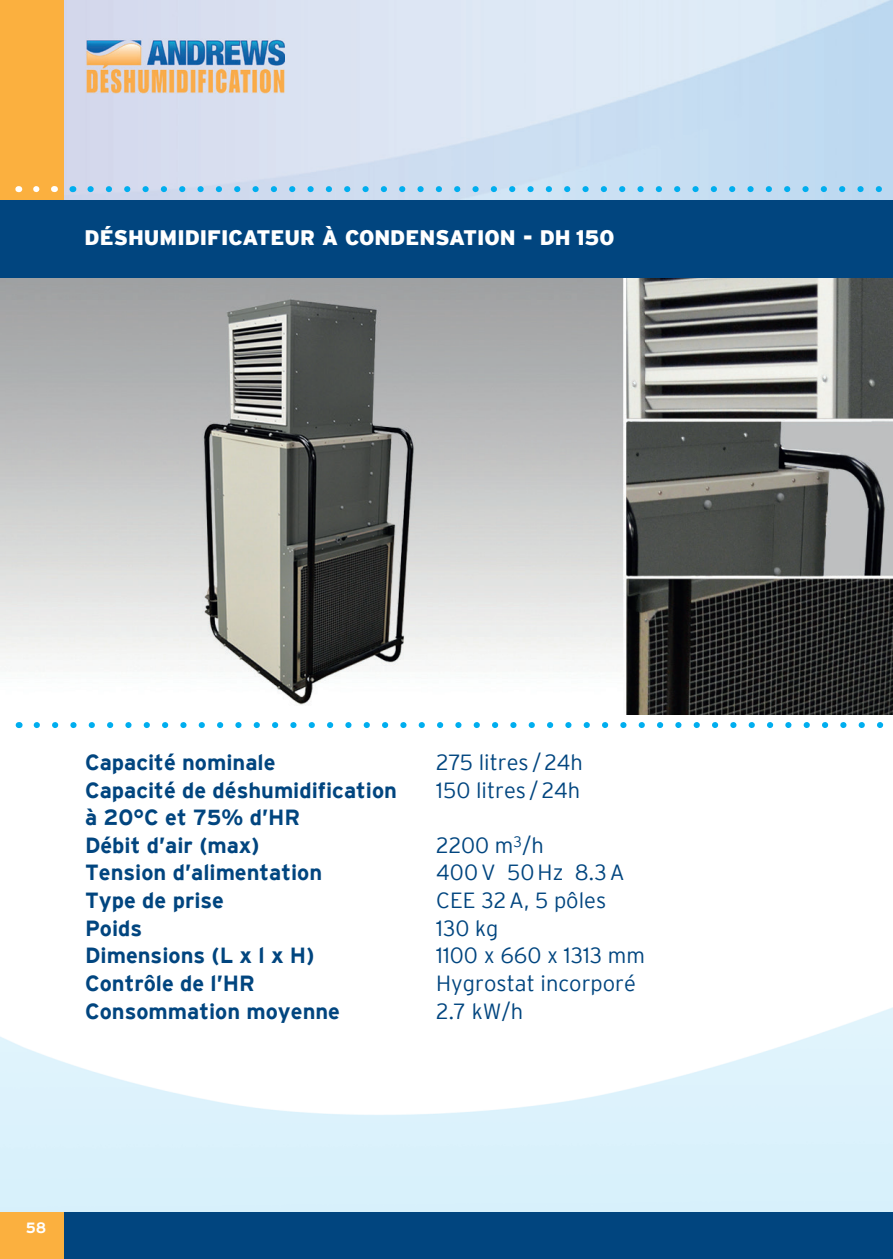
<style>
.page{position:relative;width:893px;height:1259px;background:#fff}
.page>*{position:absolute;margin:0;border:0;box-sizing:border-box;transform-origin:0 0}
.t1{font:700 21.9px/27.6px "Interstate";color:#01457f}
.t2{font:300 21.9px/27.6px "Interstate";color:#01457f}
.t3{font:900 21px "Interstate";color:#fff}
.t4{font:700 15px "Interstate";color:#fff}
</style>
<div class="page">
<img style="left:64px;top:0;width:829px;height:200px">
<div style="left:0;top:1212px;width:893px;height:47px;background:#01457f"></div>
<div style="left:0;top:1212px;width:64px;height:47px;background:#fbb03f"></div>
<svg style="left:90px;top:186px;width:803px;height:6px;background:#96d0ef"></svg>
<svg style="left:37px;top:722px;width:847px;height:6px"></svg>
<div style="left:0;top:0;width:64px;height:200px;background:#fbb03f"></div>
<img style="left:86px;top:39px;width:199px;height:54px">
<svg style="left:36px;top:186px;width:4px;height:6px"></svg>
<img style="left:0;top:278px;width:893px;height:436px">
<div style="left:0;top:200px;width:893px;height:78px;background:#01457f"></div>
<p class="t3" style="left:85px;top:225px;width:531px">DÉSHUMIDIFICATEUR À CONDENSATION - DH 150</p>
<p class="t1" style="left:85px;top:748px;width:313px">Capacité nominale<br>Capacité de déshumidification à 20°C et 75% d’HR<br>Débit d’air (max)<br>Tension d’alimentation<br>Type de prise<br>Poids<br>Dimensions (L x l x H)<br>Contrôle de l’HR<br>Consommation moyenne</p>
<p class="t2" style="left:436px;top:748px;width:148px">275 litres /24h<br>150 litres /24h</p>
<p class="t2" style="left:436px;top:831px;width:210px">2200 m<sup>3</sup>/h<br>400V 50Hz 8.3A<br>CEE 32A, 5 pôles<br>130 kg<br>1100 x 660 x 1313 mm<br>Hygrostat incorporé<br>2.7 kW/h</p>
<p class="t4" style="left:26px;top:1219px;width:22px">58</p>
</div>
